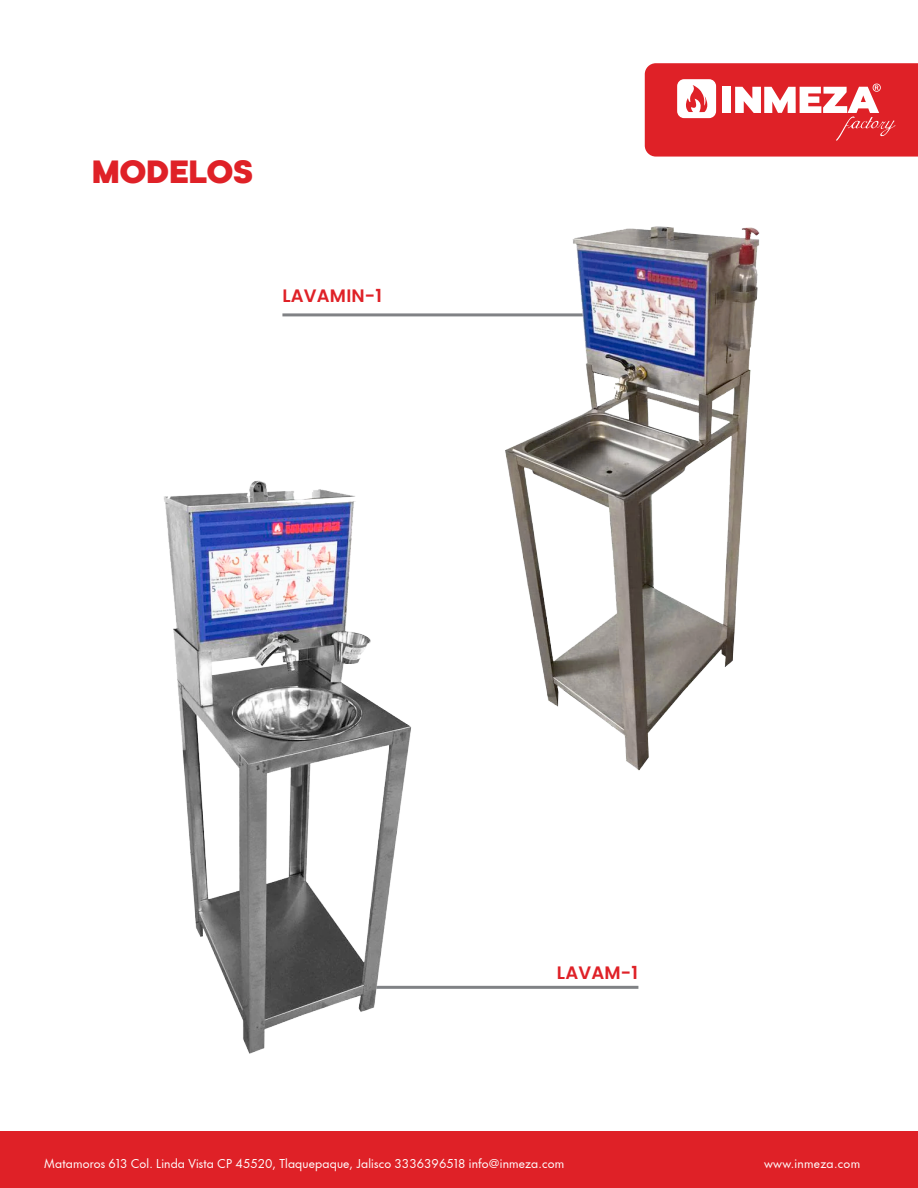
<style>
.page{position:relative;width:918px;height:1188px;background:#fff}
.page>*{position:absolute;margin:0;border:0;box-sizing:border-box;transform-origin:0 0}
.t1{font:30px "Kamerik 205 Regular 8";letter-spacing:-.01em;color:#df2127}
.t2{font:600 18px "Poppins";letter-spacing:.01em;color:#df2127}
.t3{font:12px "Futura Now Headline";letter-spacing:.015em;color:#fff}
</style>
<div class="page">
<div style="left:0;top:1131px;width:918px;height:57px;background:#df2127"></div>
<svg style="left:645px;top:63px;width:273px;height:94px;background:#e4474c"></svg>
<hr style="left:282px;top:313px;width:334px;height:3px;background:#808285">
<hr style="left:305px;top:986px;width:333px;height:3px;background:#808285">
<img style="left:376px;top:226px;width:384px;height:545px">
<img style="left:164px;top:459px;width:408px;height:595px">
<h1 class="t1" style="left:92px;top:155px;width:163px">MODELOS</h1>
<h2 class="t2" style="left:282px;top:285px;width:101px">LAVAMIN-1</h2>
<h2 class="t2" style="left:557px;top:962px;width:83px">LAVAM-1</h2>
<p class="t3" style="left:44px;top:1154px;width:521px">Matamoros 613 Col. Linda Vista CP 45520, Tlaquepaque, Jalisco 3336396518 info@inmeza.com</p>
<p class="t3" style="left:764px;top:1154px;width:98px">www.inmeza.com</p>
</div>
